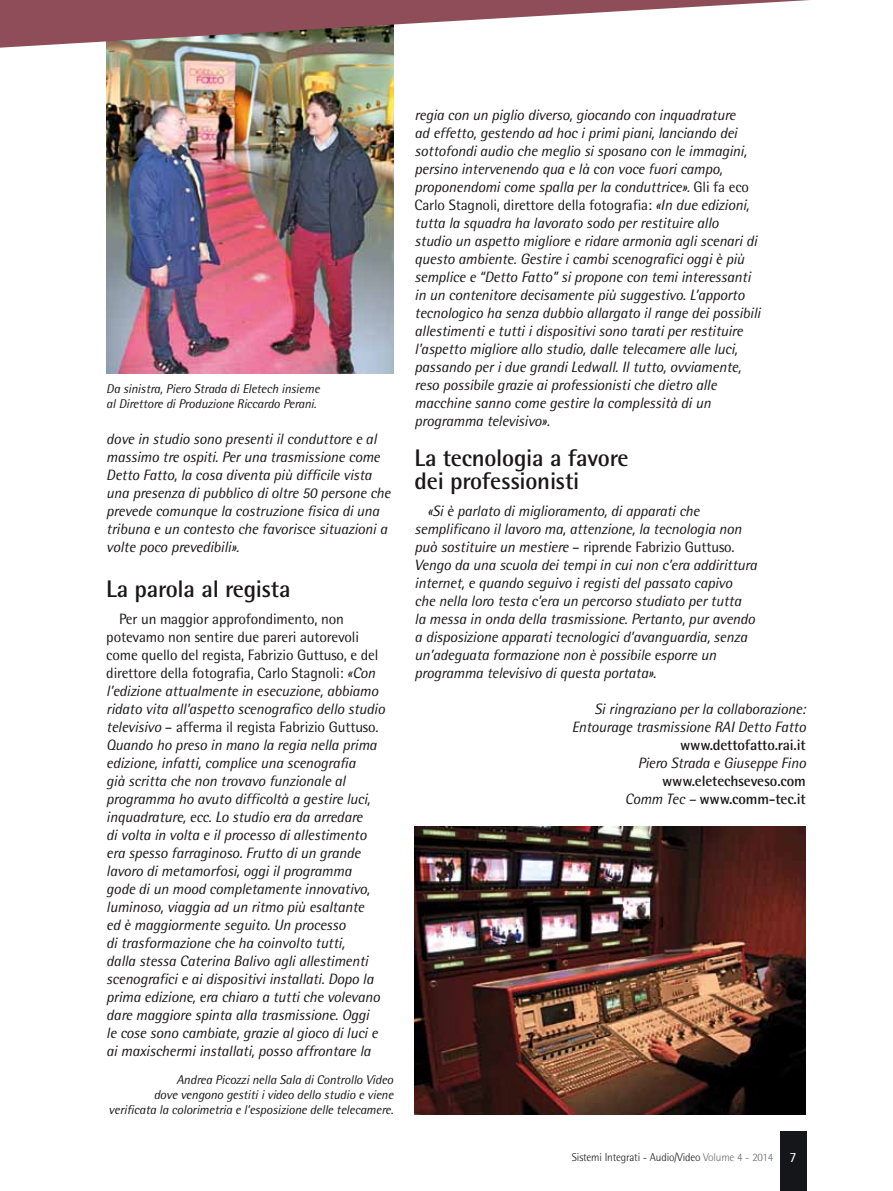
<style>
.page{position:relative;width:893px;height:1191px;background:#fff}
.page>*{position:absolute;margin:0;border:0;box-sizing:border-box;transform-origin:0 0}
.t1{font:700 24px/22.5px "Rotis Semi Sans";letter-spacing:-.01em;color:#1a1718}
.t2{font:italic 15px/18px "Rotis Semi Sans";letter-spacing:-.01em;color:#1a1718}
.t3{font:700 15px/18px "Rotis Semi Sans";letter-spacing:-.01em;color:#1a1718;text-align:right}
.t4{font:italic 12.75px/15px "Rotis Semi Sans";letter-spacing:-.01em;color:#1a1718;text-align:right}
.t5{font:300 11.25px "Rotis Semi Sans";letter-spacing:-.015em;color:#1a1718}
.s1{font-style:normal}
.s2{font-weight:400;font-style:italic}
.s3{color:#696a6c}
.s4{font-weight:400;font-size:14.1px;color:#fff}
</style>
<div class="page">
<img style="left:106px;top:95px;width:287px;height:278px">
<img style="left:0;top:0;width:810px;height:95px">
<div style="left:780px;top:1131px;width:26px;height:60px;background:#151619"></div>
<img style="left:415px;top:826px;width:391px;height:288px">
<p class="t4" style="left:106px;top:381px;width:215px;text-align:left">Da sinistra, Piero Strada di Eletech insieme al Direttore di Produzione Riccardo Perani.</p>
<p class="t2" style="left:106px;top:430px;width:286px">dove in studio sono presenti il conduttore e al massimo tre ospiti. Per una trasmissione come Detto Fatto, la cosa diventa più difficile vista una presenza di pubblico di oltre 50 persone che prevede comunque la costruzione fisica di una tribuna e un contesto che favorisce situazioni a volte poco prevedibili».</p>
<h1 class="t1" style="left:106px;top:577px;width:186px">La parola al regista</h1>
<p class="t2" style="left:106px;top:610px;width:280px;text-indent:13px"><span class="s1">Per un maggior approfondimento, non potevamo non sentire due pareri autorevoli come quello del regista, Fabrizio Guttuso, e del direttore della fotografia, Carlo Stagnoli:</span> «Con l’edizione attualmente in esecuzione, abbiamo ridato vita all’aspetto scenografico dello studio televisivo <span class="s1">– afferma il regista Fabrizio Guttuso.<br></span>Quando ho preso in mano la regia nella prima edizione, infatti, complice una scenografia<br>già scritta che non trovavo funzionale al programma ho avuto difficoltà a gestire luci, inquadrature, ecc. Lo studio era da arredare<br>di volta in volta e il processo di allestimento era spesso farraginoso. Frutto di un grande lavoro di metamorfosi, oggi il programma<br>gode di un mood completamente innovativo, luminoso, viaggia ad un ritmo più esaltante<br>ed è maggiormente seguito. Un processo<br>di trasformazione che ha coinvolto tutti,<br>dalla stessa Caterina Balivo agli allestimenti scenografici e ai dispositivi installati. Dopo la prima edizione, era chiaro a tutti che volevano dare maggiore spinta alla trasmissione. Oggi<br>le cose sono cambiate, grazie al gioco di luci e ai maxischermi installati, posso affrontare la</p>
<p class="t4" style="left:109px;top:1071px;width:286px">Andrea Picozzi nella Sala di Controllo Video<br>dove vengono gestiti i video dello studio e viene verificata la colorimetria e l’esposizione delle telecamere.</p>
<p class="t2" style="left:415px;top:106px;width:347px">regia con un piglio diverso, giocando con inquadrature<br>ad effetto, gestendo ad hoc i primi piani, lanciando dei sottofondi audio che meglio si sposano con le immagini, persino intervenendo qua e là con voce fuori campo, proponendomi come spalla per la conduttrice». <span class="s1">Gli fa eco Carlo Stagnoli, direttore della fotografia:</span> «In due edizioni, tutta la squadra ha lavorato sodo per restituire allo<br>studio un aspetto migliore e ridare armonia agli scenari di questo ambiente. Gestire i cambi scenografici oggi è più semplice e “Detto Fatto” si propone con temi interessanti in un contenitore decisamente più suggestivo. L’apporto tecnologico ha senza dubbio allargato il range dei possibili allestimenti e tutti i dispositivi sono tarati per restituire l’aspetto migliore allo studio, dalle telecamere alle luci, passando per i due grandi Ledwall. Il tutto, ovviamente, reso possibile grazie ai professionisti che dietro alle macchine sanno come gestire la complessità di un programma televisivo».</p>
<h1 class="t1" style="left:415px;top:447px;width:215px">La tecnologia a favore dei professionisti</h1>
<p class="t2" style="left:415px;top:502px;width:344px;text-indent:13px">«Si è parlato di miglioramento, di apparati che semplificano il lavoro ma, attenzione, la tecnologia non può sostituire un mestiere <span class="s1">– riprende Fabrizio Guttuso.<br></span>Vengo da una scuola dei tempi in cui non c’era addirittura internet, e quando seguivo i registi del passato capivo<br>che nella loro testa c’era un percorso studiato per tutta<br>la messa in onda della trasmissione. Pertanto, pur avendo a disposizione apparati tecnologici d’avanguardia, senza un’adeguata formazione non è possibile esporre un programma televisivo di questa portata».</p>
<p class="t2" style="left:572px;top:700px;width:236px;text-align:right">Si ringraziano per la collaborazione:<br>Entourage trasmissione RAI Detto Fatto</p>
<p class="t3" style="left:680px;top:736px;width:127px">www.dettofatto.rai.it</p>
<p class="t2" style="left:638px;top:754px;width:170px">Piero Strada e Giuseppe Fino</p>
<p class="t3" style="left:625px;top:772px;width:183px">www.eletechseveso.com<br><span class="s2">Comm Tec –</span> www.comm-tec.it</p>
<p class="t5" style="left:572px;top:1150px;width:226px">Sistemi Integrati - Audio/Video <span class="s3">Volume 4 - 2014</span> <span class="s4">7</span></p>
</div>
